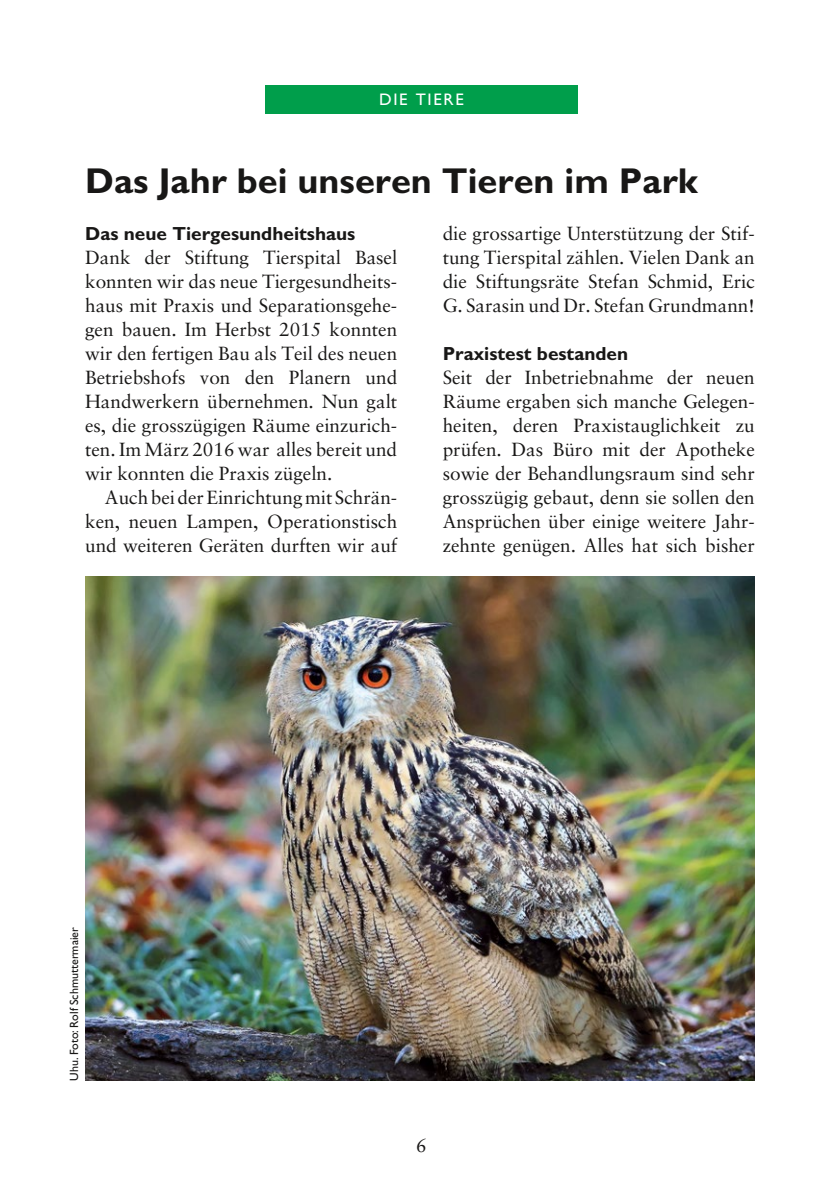
<style>
.page{position:relative;width:840px;height:1191px;background:#fff}
.page>*{position:absolute;margin:0;border:0;box-sizing:border-box;transform-origin:0 0}
.t1{font:700 36px "Gill Sans Std";color:#181716}
.t2{font:19px/24px "Sabon LT Std";color:#181716;text-align:justify}
.t3{font:700 19px "Gill Sans Std";color:#181716}
.t4{font:16.8px "Gill Sans Std";letter-spacing:.1em;color:#fff}
.t5{font:12px "Gill Sans Std";color:#181716}
</style>
<div class="page">
<div style="left:265px;top:85px;width:312px;height:28px;background:#009e4b"></div>
<img style="left:85px;top:576px;width:669px;height:504px">
<p class="t4" style="left:379px;top:90px;width:86px">DIE TIERE</p>
<h1 class="t1" style="left:85px;top:159px;width:613px">Das Jahr bei unseren Tieren im Park</h1>
<p class="t3" style="left:85px;top:222px;width:271px">Das neue Tiergesundheitshaus</p>
<p class="t2" style="left:85px;top:245px;width:313px">Dank der Stiftung Tierspital Basel konnten wir das neue Tiergesundheits&shy;haus mit Praxis und Separationsgehe&shy;gen bauen. Im Herbst 2015 konnten wir den fertigen Bau als Teil des neuen Betriebshofs von den Planern und Handwerkern übernehmen. Nun galt es, die grosszügigen Räume einzurich&shy;ten. Im März 2016 war alles bereit und wir konnten die Praxis zügeln.</p>
<p class="t2" style="left:85px;top:485px;width:313px;text-indent:20px">Auch bei der Einrichtung mit Schrän&shy;ken, neuen Lampen, Operationstisch und weiteren Geräten durften wir auf</p>
<p class="t2" style="left:442px;top:221px;width:313px">die grossartige Unterstützung der Stif&shy;tung Tierspital zählen. Vielen Dank an die Stiftungsräte Stefan Schmid, Eric G. Sarasin und Dr. Stefan Grundmann!</p>
<p class="t3" style="left:442px;top:342px;width:187px">Praxistest bestanden</p>
<p class="t2" style="left:442px;top:365px;width:313px">Seit der Inbetriebnahme der neuen Räume ergaben sich manche Gelegen&shy;heiten, deren Praxistauglichkeit zu prüfen. Das Büro mit der Apotheke sowie der Behandlungsraum sind sehr grosszügig gebaut, denn sie sollen den Ansprüchen über einige weitere Jahr&shy;zehnte genügen. Alles hat sich bisher</p>
<p class="t5" style="left:67px;top:1080px;width:155px;rotate:-90deg">Uhu. Foto: Rolf Schmuttermaier</p>
<p class="t2" style="left:416px;top:1133px;width:12px">6</p>
</div>
